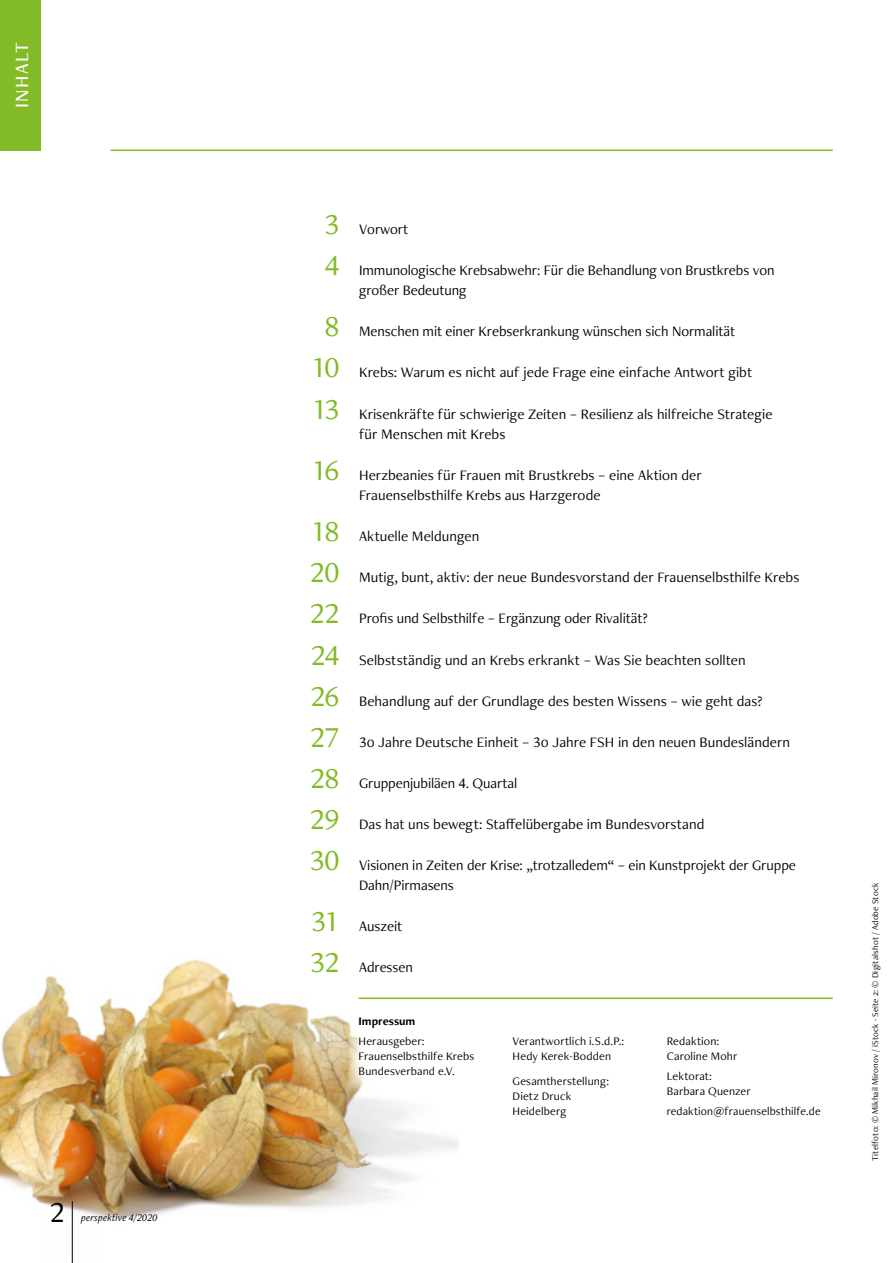
<style>
.page{position:relative;width:893px;height:1263px;background:#fff}
.page>*{position:absolute;margin:0;border:0;box-sizing:border-box;transform-origin:0 0}
.t1{font:30px "Freight Neo Pro";color:#000}
.t2{font:500 19.5px "Freight Neo Pro";letter-spacing:.075em;color:#fff}
.t3{font:15px/20.2px "Freight Neo Pro";color:#000}
.t4{font:12px/15px "Freight Neo Pro";letter-spacing:.01em;color:#000}
.t5{font:700 12px "Freight Neo Pro";letter-spacing:-.005em;color:#000}
.t6{font:italic 10.5px "Freight Neo Pro";letter-spacing:.015em;color:#000}
.t7{font:9px "Freight Neo Pro";letter-spacing:.02em;color:#000}
.s1{font-size:30px;color:#83bb26}
</style>
<div class="page">
<img style="left:0;top:959px;width:458px;height:260px">
<div style="left:348px;top:1029px;width:103px;height:63px;background:#fff"></div>
<hr style="left:111px;top:150px;width:722px;height:1px;background:#83bb26">
<hr style="left:359px;top:997px;width:474px;height:2px;background:#83bb26">
<div style="left:0;top:0;width:40px;height:151px;background:#83bb26"></div>
<svg style="left:44px;top:1186px;width:57px;height:77px"></svg>
<hr style="left:72px;top:1201px;width:1px;height:62px;background:#000">
<h2 class="t2" style="left:8px;top:108px;width:68px;rotate:-90deg">INHALT</h2>
<h1 class="t1" style="left:50px;top:1192px;width:16px">2</h1>
<p class="t6" style="left:81px;top:1211px;width:78px">perspektive 4/2020</p>
<p class="t3" style="left:325px;top:218px;width:85px"><span class="s1">3</span> Vorwort</p>
<p class="t3" style="left:359px;top:260px;width:417px;text-indent:-34px"><span class="s1">4</span> Immunologische Krebsabwehr: Für die Behandlung von Brustkrebs von großer Bedeutung</p>
<p class="t3" style="left:325px;top:321px;width:412px"><span class="s1">8</span> Menschen mit einer Krebserkrankung wünschen sich Normalität</p>
<p class="t3" style="left:311px;top:362px;width:442px"><span class="s1">10</span> Krebs: Warum es nicht auf jede Frage eine einfache Antwort gibt</p>
<p class="t3" style="left:359px;top:403px;width:415px;text-indent:-47px"><span class="s1">13</span> Krisenkräfte für schwierige Zeiten – Resilienz als hilfreiche Strategie für Menschen mit Krebs</p>
<p class="t3" style="left:359px;top:464px;width:344px;text-indent:-47px"><span class="s1">16</span> Herzbeanies für Frauen mit Brustkrebs – eine Aktion der<br>Frauenselbsthilfe Krebs aus Harzgerode</p>
<p class="t3" style="left:311px;top:526px;width:170px"><span class="s1">18</span> Aktuelle Meldungen</p>
<p class="t3" style="left:310px;top:567px;width:491px"><span class="s1">20</span> Mutig, bunt, aktiv: der neue Bundesvorstand der Frauenselbsthilfe Krebs</p>
<p class="t3" style="left:310px;top:608px;width:339px"><span class="s1">22</span> Profis und Selbsthilfe – Ergänzung oder Rivalität?</p>
<p class="t3" style="left:311px;top:649px;width:436px"><span class="s1">24</span> Selbstständig und an Krebs erkrankt – Was Sie beachten sollten</p>
<p class="t3" style="left:310px;top:690px;width:454px"><span class="s1">26</span> Behandlung auf der Grundlage des besten Wissens – wie geht das?</p>
<p class="t3" style="left:310px;top:731px;width:481px"><span class="s1">27</span> 30 Jahre Deutsche Einheit – 30 Jahre FSH in den neuen Bundesländern</p>
<p class="t3" style="left:310px;top:772px;width:209px"><span class="s1">28</span> Gruppenjubiläen 4. Quartal</p>
<p class="t3" style="left:310px;top:813px;width:396px"><span class="s1">29</span> Das hat uns bewegt: Staffelübergabe im Bundesvorstand</p>
<p class="t3" style="left:359px;top:854px;width:438px;text-indent:-49px"><span class="s1">30</span> Visionen in Zeiten der Krise: „trotzalledem“ – ein Kunstprojekt der Gruppe<br>Dahn/Pirmasens</p>
<p class="t3" style="left:311px;top:916px;width:93px"><span class="s1">31</span> Auszeit</p>
<p class="t3" style="left:310px;top:957px;width:104px"><span class="s1">32</span> Adressen</p>
<p class="t5" style="left:359px;top:1013px;width:58px">Impressum</p>
<p class="t4" style="left:359px;top:1033px;width:117px">Herausgeber:<br>Frauenselbsthilfe Krebs<br>Bundesverband e.V.</p>
<p class="t4" style="left:513px;top:1033px;width:113px">Verantwortlich i.S.d.P.:<br>Hedy Kerek-Bodden</p>
<p class="t4" style="left:513px;top:1073px;width:98px">Gesamtherstellung:<br>Dietz Druck<br>Heidelberg</p>
<p class="t4" style="left:667px;top:1033px;width:72px">Redaktion:<br>Caroline Mohr</p>
<p class="t4" style="left:667px;top:1068px;width:85px">Lektorat:<br>Barbara Quenzer</p>
<p class="t4" style="left:667px;top:1103px;width:156px">redaktion@frauenselbsthilfe.de</p>
<p class="t7" style="left:869px;top:1161px;width:280px;rotate:-90deg">Titelfoto: © Mikhail Mironov / iStock · Seite 2: © Digitalshot / Adobe Stock</p>
</div>
